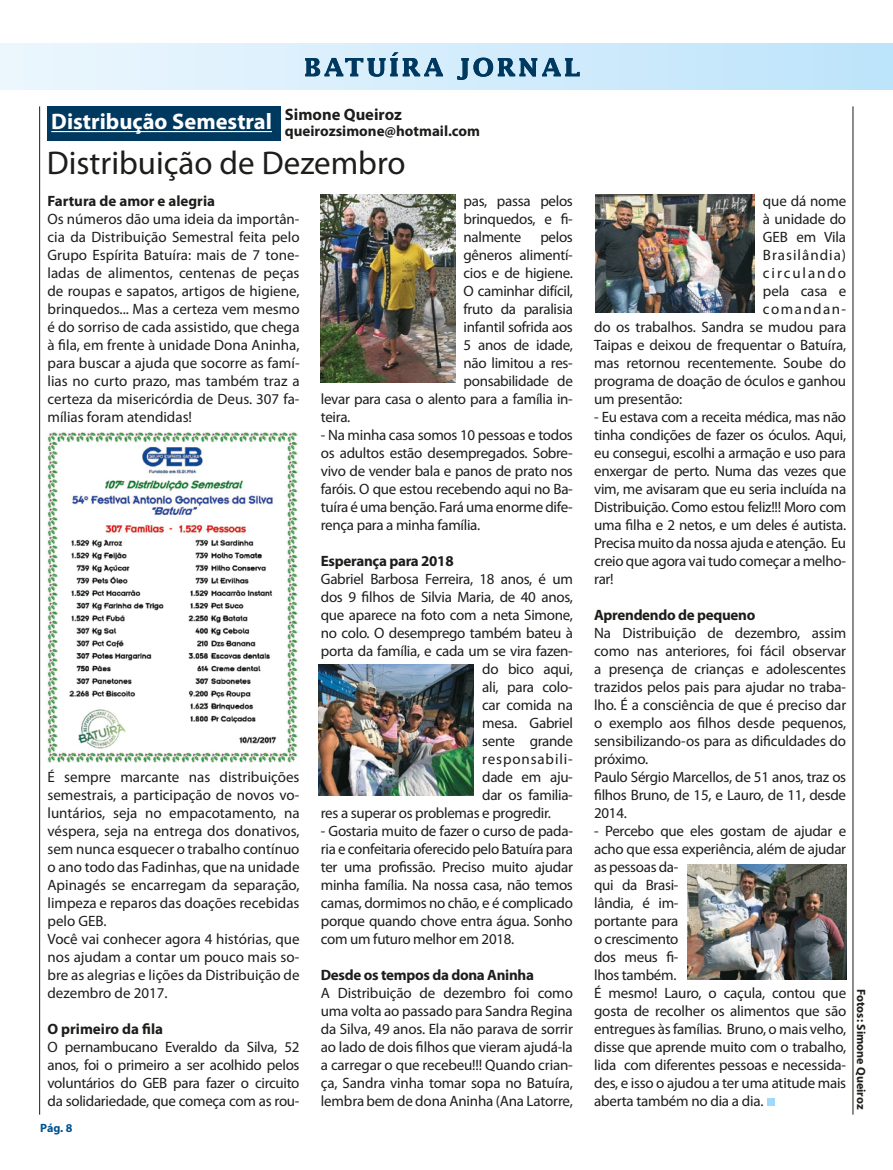
<style>
.page{position:relative;width:893px;height:1170px;background:#fff}
.page>*{position:absolute;margin:0;border:0;box-sizing:border-box;transform-origin:0 0}
.t1{font:33px "Myriad Pro";color:#1d1d1b}
.t2{font:700 22.5px "Myriad Pro";color:#fff}
.t3{font:15px/18px "Myriad Pro";letter-spacing:-.015em;color:#1d1d1b;text-align:justify}
.t4{font:700 15px "Myriad Pro";letter-spacing:-.015em;color:#1d1d1b}
.t5{font:15px "Myriad Pro";letter-spacing:.06em;color:#1d1d1b}
.t6{font:15px "Myriad Pro";letter-spacing:.065em;color:#1d1d1b}
.t7{font:15px "Myriad Pro";letter-spacing:.13em;color:#1d1d1b}
.t8{font:15px "Myriad Pro";letter-spacing:.095em;color:#1d1d1b}
.t9{font:700 12px "Myriad Pro";color:#1d1d1b}
.t10{font:700 12px "Myriad Pro";color:#005290}
</style>
<div class="page">
<div style="left:0;top:44px;width:893px;height:45px;background:linear-gradient(to right,#ecf6fd,#bde4fa)"></div>
<hr style="left:853px;top:106px;width:1px;height:1008px;background:#1d1d1b">
<hr style="left:39px;top:106px;width:1px;height:1008px;background:#1d1d1b">
<svg style="left:305px;top:52px;width:138px;height:25px;background:#8aadc3"></svg>
<svg style="left:457px;top:58px;width:123px;height:22px;background:#7ca3bc"></svg>
<div style="left:47px;top:106px;width:234px;height:34px;background:#003960"></div>
<hr style="left:51px;top:131px;width:221px;height:1px;background:#fff">
<img style="left:47px;top:432px;width:251px;height:330px">
<img style="left:321px;top:194px;width:134px;height:188px">
<img style="left:319px;top:664px;width:155px;height:131px">
<img style="left:595px;top:194px;width:159px;height:118px">
<img style="left:687px;top:864px;width:159px;height:115px">
<div style="left:767px;top:1097px;width:8px;height:8px;background:#a1daf8"></div>
<h2 class="t2" style="left:51px;top:107px;width:352px">Distribução Semestral <sup>Simone</sup> <sup>Queiroz</sup></h2>
<p class="t4" style="left:285px;top:121px;width:197px">queirozsimone@hotmail.com</p>
<h1 class="t1" style="left:47px;top:142px;width:360px">Distribuição de Dezembro</h1>
<p class="t4" style="left:48px;top:191px;width:169px">Fartura de amor e alegria</p>
<p class="t3" style="left:48px;top:209px;width:254px">Os números dão uma ideia da importân&shy;cia da Distribuição Semestral feita pelo Grupo Espírita Batuíra: mais de 7 tone&shy;ladas de alimentos, centenas de peças de roupas e sapatos, artigos de higiene, brinquedos... Mas a certeza vem mesmo é do sorriso de cada assistido, que chega à fila, em frente à unidade Dona Aninha, para buscar a ajuda que socorre as famí&shy;lias no curto prazo, mas também traz a certeza da misericórdia de Deus. 307 fa&shy;mílias foram atendidas!</p>
<p class="t3" style="left:48px;top:767px;width:254px;text-align:left">É sempre marcante nas distribuições semestrais, a participação de novos vo&shy;luntários, seja no empacotamento, na véspera, seja na entrega dos donativos, sem nunca esquecer o trabalho contínuo o ano todo das Fadinhas, que na unidade Apinagés se encarregam da separação, limpeza e reparos das doações recebidas pelo GEB.<br>Você vai conhecer agora 4 histórias, que nos ajudam a contar um pouco mais so&shy;bre as alegrias e lições da Distribuição de dezembro de 2017.</p>
<p class="t4" style="left:48px;top:1019px;width:117px">O primeiro da fila</p>
<p class="t3" style="left:48px;top:1037px;width:254px">O pernambucano Everaldo da Silva, 52 anos, foi o primeiro a ser acolhido pelos voluntários do GEB para fazer o circuito da solidariedade, que começa com as rou-</p>
<p class="t10" style="left:40px;top:1120px;width:34px">Pág. 8</p>
<p class="t3" style="left:463px;top:191px;width:111px">pas, passa pelos brinquedos, e fi&shy;nalmente</p>
<p class="t3" style="left:540px;top:227px;width:34px">pelos</p>
<p class="t3" style="left:463px;top:245px;width:111px">gêneros alimentí-</p>
<p class="t3" style="left:463px;top:263px;width:111px">cios e de higiene.</p>
<p class="t3" style="left:463px;top:281px;width:111px">O caminhar difícil,</p>
<p class="t3" style="left:463px;top:299px;width:111px">fruto da paralisia</p>
<p class="t3" style="left:463px;top:317px;width:111px">infantil sofrida aos</p>
<p class="t3" style="left:463px;top:335px;width:111px">5 anos de idade,</p>
<p class="t3" style="left:463px;top:353px;width:111px">não limitou a res-</p>
<p class="t3" style="left:463px;top:371px;width:111px">ponsabilidade de</p>
<p class="t3" style="left:321px;top:389px;width:254px">levar para casa o alento para a família in-</p>
<p class="t3" style="left:321px;top:407px;width:31px">teira.</p>
<p class="t3" style="left:321px;top:425px;width:254px">- Na minha casa somos 10 pessoas e todos os adultos estão desempregados. Sobre&shy;vivo de vender bala e panos de prato nos faróis. O que estou recebendo aqui no Ba&shy;tuíra é uma benção. Fará uma enorme dife&shy;rença para a minha família.</p>
<p class="t4" style="left:321px;top:551px;width:134px">Esperança para 2018</p>
<p class="t3" style="left:321px;top:569px;width:254px">Gabriel Barbosa Ferreira, 18 anos, é um</p>
<p class="t3" style="left:321px;top:587px;width:254px">dos 9 filhos de Silvia Maria, de 40 anos,</p>
<p class="t3" style="left:321px;top:605px;width:254px">que aparece na foto com a neta Simone,</p>
<p class="t3" style="left:321px;top:623px;width:254px">no colo. O desemprego também bateu à</p>
<p class="t3" style="left:321px;top:641px;width:254px">porta da família, e cada um se vira fazen-</p>
<p class="t3" style="left:482px;top:659px;width:92px">do bico aqui,</p>
<p class="t3" style="left:482px;top:677px;width:92px">ali, para colo-</p>
<p class="t3" style="left:482px;top:695px;width:92px">car comida na</p>
<p class="t3" style="left:482px;top:713px;width:92px">mesa. Gabriel</p>
<p class="t3" style="left:482px;top:731px;width:92px">sente grande</p>
<p class="t5" style="left:482px;top:749px;width:92px">responsabili-</p>
<p class="t3" style="left:482px;top:767px;width:92px">dade em aju-</p>
<p class="t3" style="left:482px;top:785px;width:92px">dar os familia-</p>
<p class="t3" style="left:321px;top:803px;width:232px">res a superar os problemas e progredir.</p>
<p class="t3" style="left:321px;top:821px;width:254px">- Gostaria muito de fazer o curso de pada&shy;ria e confeitaria oferecido pelo Batuíra para ter uma profissão. Preciso muito ajudar minha família. Na nossa casa, não temos camas, dormimos no chão, e é complicado porque quando chove entra água. Sonho com um futuro melhor em 2018.</p>
<p class="t4" style="left:321px;top:965px;width:215px">Desde os tempos da dona Aninha</p>
<p class="t3" style="left:321px;top:983px;width:254px">A Distribuição de dezembro foi como uma volta ao passado para Sandra Regina da Silva, 49 anos. Ela não parava de sorrir ao lado de dois filhos que vieram ajudá-la a carregar o que recebeu!!! Quando crian&shy;ça, Sandra vinha tomar sopa no Batuíra, lembra bem de dona Aninha (Ana Latorre,</p>
<p class="t3" style="left:763px;top:191px;width:85px">que dá nome</p>
<p class="t3" style="left:763px;top:209px;width:85px">à unidade do</p>
<p class="t3" style="left:763px;top:227px;width:85px">GEB em Vila</p>
<p class="t6" style="left:763px;top:245px;width:85px">Brasilândia)</p>
<p class="t7" style="left:763px;top:263px;width:85px">circulando</p>
<p class="t3" style="left:763px;top:281px;width:85px">pela casa e</p>
<p class="t8" style="left:763px;top:299px;width:85px">comandan-</p>
<p class="t3" style="left:594px;top:317px;width:254px">do os trabalhos. Sandra se mudou para</p>
<p class="t3" style="left:594px;top:335px;width:254px">Taipas e deixou de frequentar o Batuíra,</p>
<p class="t3" style="left:594px;top:353px;width:254px">mas retornou recentemente. Soube do</p>
<p class="t3" style="left:594px;top:371px;width:253px">programa de doação de óculos e ganhou</p>
<p class="t3" style="left:594px;top:389px;width:90px">um presentão:</p>
<p class="t3" style="left:594px;top:407px;width:254px">- Eu estava com a receita médica, mas não tinha condições de fazer os óculos. Aqui, eu consegui, escolhi a armação e uso para enxergar de perto. Numa das vezes que vim, me avisaram que eu seria incluída na Distribuição. Como estou feliz!!! Moro com uma filha e 2 netos, e um deles é autista.<br>Precisa muito da nossa ajuda e atenção. Eu creio que agora vai tudo começar a melho&shy;rar!</p>
<p class="t4" style="left:594px;top:605px;width:163px">Aprendendo de pequeno</p>
<p class="t3" style="left:594px;top:623px;width:254px;text-align:left">Na Distribuição de dezembro, assim como nas anteriores, foi fácil observar a presença de crianças e adolescentes trazidos pelos pais para ajudar no traba&shy;lho. É a consciência de que é preciso dar o exemplo aos filhos desde pequenos, sensibilizando-os para as dificuldades do próximo.<br>Paulo Sérgio Marcellos, de 51 anos, traz os filhos Bruno, de 15, e Lauro, de 11, desde 2014.</p>
<p class="t3" style="left:594px;top:821px;width:254px;text-align:left">- Percebo que eles gostam de ajudar e acho que essa experiência, além de ajudar as pessoas da-<br>qui da Brasi-<br>lândia, é im-<br>portante para<br>o crescimento<br>dos meus fi-<br>lhos também.<br>É mesmo! Lauro, o caçula, contou que gosta de recolher os alimentos que são entregues às famílias. Bruno, o mais velho, disse que aprende muito com o trabalho, lida com diferentes pessoas e necessida&shy;des, e isso o ajudou a ter uma atitude mais aberta também no dia a dia.</p>
<p class="t9" style="left:869px;top:989px;width:121px;rotate:90deg">Fotos: Simone Queiroz</p>
</div>
